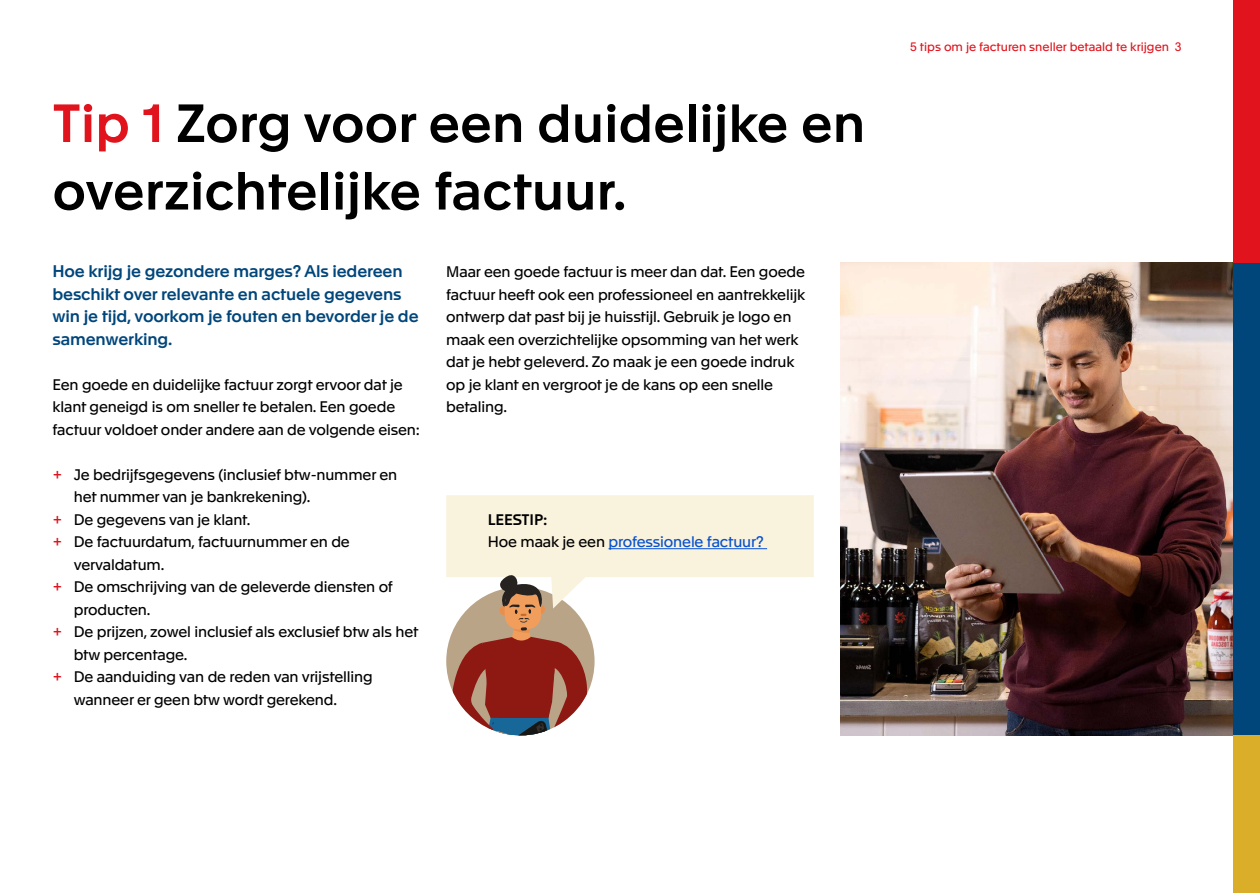
<style>
.page{position:relative;width:1260px;height:893px;background:#fff}
.page>*{position:absolute;margin:0;border:0;box-sizing:border-box;transform-origin:0 0}
.t1{font:500 52.5px/67.5px "Apax";color:#000}
.t2{font:500 16.5px/22.5px "Apax";letter-spacing:-.01em;color:#00467b}
.t3{font:15px/22.5px "Apax";letter-spacing:-.01em;color:#000}
.t4{font:15px/22.5px "Apax";letter-spacing:-.01em;color:#0650d0}
.t5{font:12px "Apax";color:#e1141d}
.s1{color:#e1141d}
.s2{font-size:16.5px;color:#e1141d}
.s3{font-weight:500;color:#000}
.s4{color:#000}
</style>
<div class="page">
<div style="left:1233px;top:0;width:27px;height:262px;background:#e1141d"></div>
<div style="left:1233px;top:262px;width:27px;height:473px;background:#00467b"></div>
<div style="left:1233px;top:735px;width:27px;height:157px;background:#dbae29"></div>
<img style="left:840px;top:262px;width:393px;height:473px">
<svg style="left:446px;top:495px;width:368px;height:240px"></svg>
<h1 class="t1" style="left:52px;top:86px;width:814px"><span class="s1">Tip 1</span> Zorg voor een duidelijke en overzichtelijke factuur.</h1>
<p class="t2" style="left:52px;top:259px;width:368px">Hoe krijg je gezondere marges? Als iedereen beschikt over relevante en actuele gegevens win je tijd, voorkom je fouten en bevorder je de samenwerking.</p>
<p class="t3" style="left:52px;top:372px;width:369px">Een goede en duidelijke factuur zorgt ervoor dat je klant geneigd is om sneller te betalen. Een goede factuur voldoet onder andere aan de volgende eisen:</p>
<p class="t3" style="left:52px;top:462px;width:346px"><span class="s2">+</span> Je bedrijfsgegevens (inclusief btw-nummer en</p>
<p class="t3" style="left:74px;top:484px;width:238px">het nummer van je bankrekening).</p>
<p class="t3" style="left:52px;top:507px;width:199px"><span class="s2">+</span> De gegevens van je klant.</p>
<p class="t3" style="left:52px;top:529px;width:299px"><span class="s2">+</span> De factuurdatum, factuurnummer en de</p>
<p class="t3" style="left:74px;top:552px;width:92px">vervaldatum.</p>
<p class="t3" style="left:52px;top:574px;width:342px"><span class="s2">+</span> De omschrijving van de geleverde diensten of</p>
<p class="t3" style="left:74px;top:597px;width:78px">producten.</p>
<p class="t3" style="left:52px;top:619px;width:367px"><span class="s2">+</span> De prijzen, zowel inclusief als exclusief btw als het</p>
<p class="t3" style="left:74px;top:642px;width:115px">btw percentage.</p>
<p class="t3" style="left:52px;top:664px;width:322px"><span class="s2">+</span> De aanduiding van de reden van vrijstelling</p>
<p class="t3" style="left:74px;top:687px;width:265px">wanneer er geen btw wordt gerekend.</p>
<p class="t3" style="left:446px;top:259px;width:360px">Maar een goede factuur is meer dan dat. Een goede factuur heeft ook een professioneel en aantrekkelijk ontwerp dat past bij je huisstijl. Gebruik je logo en maak een overzichtelijke opsomming van het werk dat je hebt geleverd. Zo maak je een goede indruk op je klant en vergroot je de kans op een snelle betaling.</p>
<p class="t4" style="left:488px;top:507px;width:277px"><span class="s3">LEESTIP:<br></span><span class="s4">Hoe maak je een</span> professionele factuur?</p>
<p class="t5" style="left:910px;top:38px;width:273px">5 tips om je facturen sneller betaald te krijgen 3</p>
</div>
